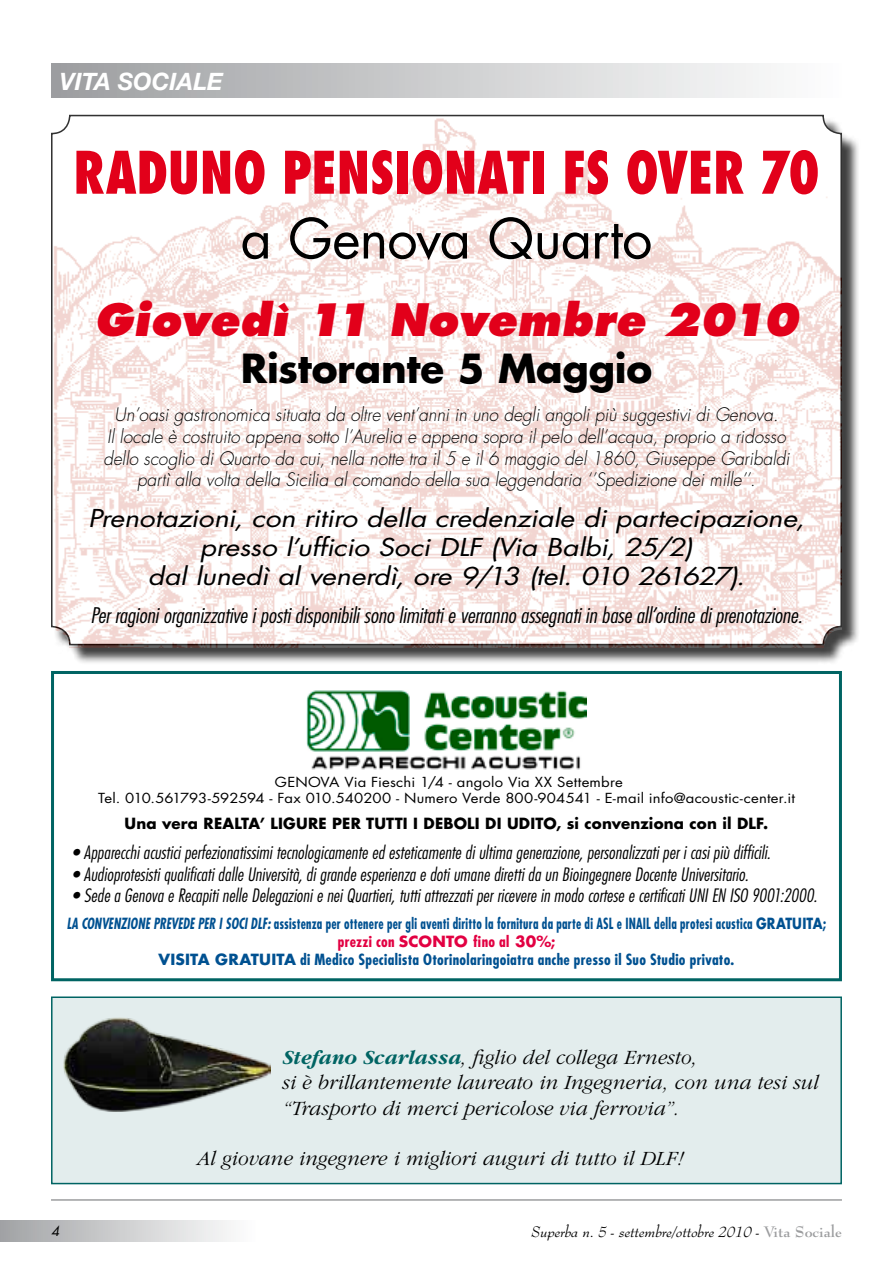
<style>
.page{position:relative;width:893px;height:1263px;background:#fff}
.page>*{position:absolute;margin:0;border:0;box-sizing:border-box;transform-origin:0 0}
.t1{font:800 condensed 57px "Futura";letter-spacing:-.005em;color:#e2001a;scale:.9 1}
.t2{font:54px "Futura";letter-spacing:-.01em;color:#000}
.t3{font:italic 800 43.5px "Futura";letter-spacing:-.005em;color:#e2001a}
.t4{font:700 39px "Futura";letter-spacing:-.005em;color:#000}
.t5{font:italic 24px/28.8px "Futura";letter-spacing:-.01em;color:#000;text-align:center;scale:1.18 1}
.t6{font:italic 700 24px "Helvetica Neue";color:#fff}
.t7{font:italic 300 21px/25.2px "Garamond";letter-spacing:.005em;color:#000}
.t8{font:italic 300 condensed 21px "Futura";color:#000;scale:1.08 1}
.t9{font:italic 300 18.15px/21.8px "Futura";color:#000;text-align:center;scale:.95 1}
.t10{font:italic 300 condensed 18px "Futura";letter-spacing:.01em;color:#000}
.t11{font:700 condensed 15px/18px "Futura";letter-spacing:.015em;color:#005191;text-align:center;scale:.84 1}
.t12{font:700 15px "Futura";letter-spacing:.015em;color:#000}
.t13{font:italic 15px "Bernhard Modern BT";color:#000}
.t14{font:13.5px/16.2px "Futura";letter-spacing:.01em;color:#000;text-align:center;scale:1.1 1}
.t15{font:italic 13.5px "Futura";color:#000}
.s1{font-style:italic}
.s2{font-stretch:normal}
.s3{color:#e20042}
.s4{font-stretch:normal;color:#e20042}
.s5{font-weight:700;color:#006463}
.s6{font-weight:700;font-style:normal;color:#9c9d9f}
</style>
<div class="page">
<div style="left:0;top:1220px;width:255px;height:22px;background:linear-gradient(to right,#a2a3a6,#fff)"></div>
<hr style="left:51px;top:1199px;width:791px;height:2px;background:#9c9d9f">
<div style="left:51px;top:64px;width:791px;height:34px;background:linear-gradient(to right,#9d9ea1,#fff)"></div>
<div style="left:53px;top:117px;width:808px;height:547px;background:#000;opacity:.75"></div>
<img style="left:51px;top:115px;width:791px;height:533px">
<div style="left:51px;top:671px;width:791px;height:310px;background:#fff;border:3px solid #006463"></div>
<img style="left:307px;top:690px;width:279px;height:80px">
<div style="left:52px;top:997px;width:789px;height:186px;background:#e3eded"></div>
<div style="left:51px;top:996px;width:791px;height:188px;border:2px solid #006463"></div>
<img style="left:63px;top:1018px;width:207px;height:94px">
<h3 class="t6" style="left:60px;top:67px;width:165px">VITA SOCIALE</h3>
<h1 class="t1" style="left:73px;top:136px;width:831px">RADUNO PENSIONATI FS OVER 70</h1>
<h2 class="t2" style="left:241px;top:201px;width:413px">a Genova Quarto</h2>
<h3 class="t3" style="left:94px;top:293px;width:706px">Giovedì 11 Novembre 2010</h3>
<h3 class="t4" style="left:241px;top:341px;width:413px">Ristorante 5 Maggio</h3>
<p class="t9" style="left:103px;top:404px;width:724px">Un’oasi gastronomica situata da oltre vent’anni in uno degli angoli più suggestivi di Genova.<br>Il locale è costruito appena sotto l’Aurelia e appena sopra il pelo dell’acqua, proprio a ridosso dello scoglio di Quarto da cui, nella notte tra il 5 e il 6 maggio del 1860, Giuseppe Garibaldi partì alla volta della Sicilia al comando della sua leggendaria ‘’Spedizione dei mille’’.</p>
<h3 class="t5" style="left:88px;top:504px;width:609px">Prenotazioni, con ritiro della credenziale di partecipazione, presso l’ufficio Soci DLF (Via Balbi, 25/2)<br>dal lunedì al venerdì, ore 9/13 (tel. 010 261627).</h3>
<p class="t8" style="left:90px;top:603px;width:661px">Per ragioni organizzative i posti disponibili sono limitati e verranno assegnati in base all’ordine di prenotazione.</p>
<p class="t14" style="left:98px;top:774px;width:635px">GENOVA Via Fieschi 1/4 - angolo Via XX Settembre<br>Tel. 010.561793-592594 - Fax 010.540200 - Numero Verde 800-904541 - E-mail info@acoustic-center.it</p>
<p class="t12" style="left:124px;top:813px;width:645px">Una vera REALTA’ LIGURE PER TUTTI I DEBOLI DI UDITO, si convenziona con il DLF.</p>
<p class="t10" style="left:72px;top:841px;width:700px">• Apparecchi acustici perfezionatissimi tecnologicamente ed esteticamente di ultima generazione, personalizzati per i casi più difficili.</p>
<p class="t10" style="left:72px;top:863px;width:678px">• Audioprotesisti qualificati dalle Università, di grande esperienza e doti umane diretti da un Bioingegnere Docente Universitario.</p>
<p class="t10" style="left:72px;top:884px;width:746px">• Sede a Genova e Recapiti nelle Delegazioni e nei Quartieri, tutti attrezzati per ricevere in modo cortese e certificati UNI EN ISO 9001:2000.</p>
<p class="t11" style="left:67px;top:915px;width:905px"><span class="s1">LA CONVENZIONE PREVEDE PER I SOCI DLF:</span> assistenza per ottenere per gli aventi diritto la fornitura da parte di ASL e INAIL della protesi acustica <span class="s2">GRATUITA</span>; <span class="s3">prezzi con</span> <span class="s4">SCONTO</span> <span class="s3">fino al</span> <span class="s4">30%</span><span class="s3">;<br></span><span class="s2">VISITA GRATUITA</span> di Medico Specialista Otorinolaringoiatra anche presso il Suo Studio privato.</p>
<p class="t7" style="left:282px;top:1045px;width:538px"><span class="s5">Stefano Scarlassa</span>, figlio del collega Ernesto,<br>si è brillantemente laureato in Ingegneria, con una tesi sul “Trasporto di merci pericolose via ferrovia”.</p>
<p class="t7" style="left:197px;top:1146px;width:488px">Al giovane ingegnere i migliori auguri di tutto il DLF!</p>
<p class="t15" style="left:51px;top:1222px;width:10px">4</p>
<p class="t13" style="left:531px;top:1222px;width:312px">Superba n. 5 - settembre/ottobre 2010 - <span class="s6">Vita Sociale</span></p>
</div>
